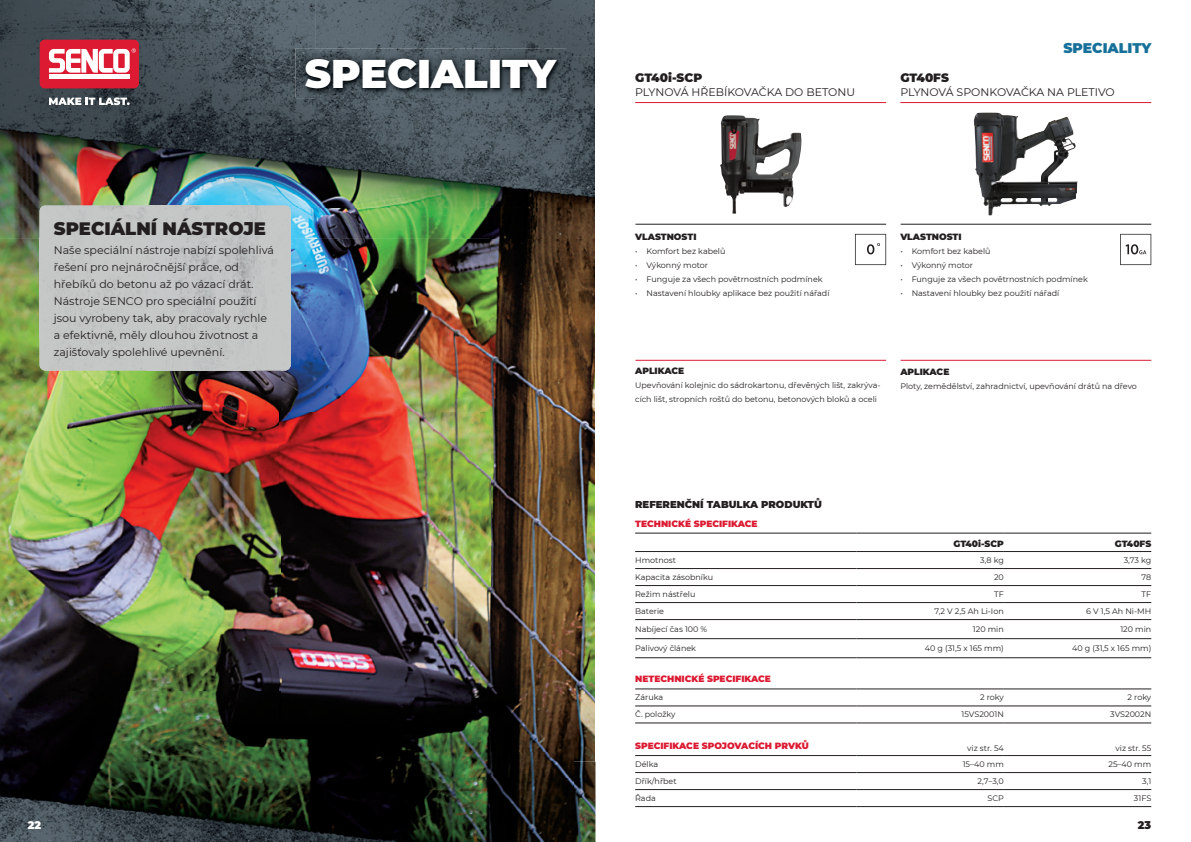
<style>
.page{position:relative;width:1191px;height:842px;background:#fff}
.page>*{position:absolute;margin:0;border:0;box-sizing:border-box;transform-origin:0 0}
.t1{font:900 40px "Montserrat";color:#fff}
.t2{font:900 18px "Montserrat";color:#231f20}
.t3{font:900 14px "Montserrat";color:#16709a}
.t4{font:900 12px "Montserrat";color:#231f20}
.t5{font:11px/17px "Montserrat";color:#231f20}
.t6{font:900 11px "Montserrat";color:#231f20}
.t7{font:900 11px "Montserrat";color:#fff}
.t8{font:900 10px "Montserrat";color:#231f20}
.t9{font:900 9px "Montserrat";color:#dc1a32}
.t10{font:900 9px "Montserrat";color:#231f20}
.t11{font:8px/14px "Montserrat";color:#231f20}
</style>
<div class="page">
<img style="left:0;top:239px;width:70px;height:513px">
<img style="left:280px;top:239px;width:210px;height:513px">
<img style="left:490px;top:239px;width:105px;height:523px">
<img style="left:70px;top:370px;width:210px;height:382px">
<img style="left:0;top:113px;width:595px;height:126px">
<img style="left:0;top:0;width:315px;height:113px">
<img style="left:315px;top:0;width:280px;height:56px">
<img style="left:561px;top:56px;width:34px;height:57px">
<img style="left:315px;top:98px;width:246px;height:15px">
<img style="left:0;top:752px;width:573px;height:26px">
<img style="left:573px;top:762px;width:22px;height:80px">
<img style="left:0;top:778px;width:582px;height:64px">
<div style="left:40px;top:206px;width:251px;height:164px;background:#c5c6c6"></div>
<hr style="left:900px;top:224px;width:251px;height:1px;background:#231f20">
<hr style="left:635px;top:224px;width:251px;height:1px;background:#231f20">
<hr style="left:900px;top:360px;width:251px;height:1px;background:#dc1a32">
<hr style="left:635px;top:360px;width:251px;height:1px;background:#dc1a32">
<hr style="left:635px;top:102px;width:251px;height:1px;background:#dc1a32">
<hr style="left:900px;top:102px;width:251px;height:1px;background:#dc1a32">
<img style="left:720px;top:115px;width:69px;height:99px">
<img style="left:973px;top:113px;width:104px;height:102px">
<svg style="left:1120px;top:234px;width:31px;height:31px"></svg>
<svg style="left:855px;top:234px;width:31px;height:31px"></svg>
<div style="left:40px;top:40px;width:99px;height:48px;background:#dc1a32;border-radius:5px"></div>
<div style="left:49px;top:74px;width:81px;height:5px;background:#fff"></div>
<svg style="left:49px;top:48px;width:87px;height:25px"></svg>
<svg style="left:49px;top:97px;width:81px;height:8px"></svg>
<img style="left:296px;top:48px;width:270px;height:50px">
<img style="left:304px;top:58px;width:257px;height:36px">
<hr style="left:635px;top:533px;width:221px;height:1px;background:#231f20">
<hr style="left:856px;top:533px;width:147px;height:1px;background:#231f20">
<hr style="left:1003px;top:533px;width:148px;height:1px;background:#231f20">
<hr style="left:635px;top:551px;width:221px;height:1px;background:#231f20">
<hr style="left:856px;top:551px;width:147px;height:1px;background:#231f20">
<hr style="left:1003px;top:551px;width:148px;height:1px;background:#231f20">
<hr style="left:635px;top:568px;width:221px;height:1px;background:#231f20">
<hr style="left:856px;top:568px;width:147px;height:1px;background:#231f20">
<hr style="left:1003px;top:568px;width:148px;height:1px;background:#231f20">
<hr style="left:635px;top:585px;width:221px;height:1px;background:#231f20">
<hr style="left:856px;top:585px;width:147px;height:1px;background:#231f20">
<hr style="left:1003px;top:585px;width:148px;height:1px;background:#231f20">
<hr style="left:635px;top:602px;width:221px;height:1px;background:#231f20">
<hr style="left:856px;top:602px;width:147px;height:1px;background:#231f20">
<hr style="left:1003px;top:602px;width:148px;height:1px;background:#231f20">
<hr style="left:635px;top:619px;width:221px;height:1px;background:#231f20">
<hr style="left:856px;top:619px;width:147px;height:1px;background:#231f20">
<hr style="left:1003px;top:619px;width:148px;height:1px;background:#231f20">
<hr style="left:635px;top:638px;width:221px;height:1px;background:#231f20">
<hr style="left:856px;top:638px;width:147px;height:1px;background:#231f20">
<hr style="left:1003px;top:638px;width:148px;height:1px;background:#231f20">
<hr style="left:635px;top:657px;width:221px;height:1px;background:#231f20">
<hr style="left:856px;top:657px;width:147px;height:1px;background:#231f20">
<hr style="left:1003px;top:657px;width:148px;height:1px;background:#231f20">
<hr style="left:635px;top:722px;width:221px;height:1px;background:#231f20">
<hr style="left:856px;top:722px;width:147px;height:1px;background:#231f20">
<hr style="left:1003px;top:722px;width:148px;height:1px;background:#231f20">
<hr style="left:635px;top:688px;width:221px;height:1px;background:#231f20">
<hr style="left:856px;top:688px;width:147px;height:1px;background:#231f20">
<hr style="left:1003px;top:688px;width:148px;height:1px;background:#231f20">
<hr style="left:635px;top:705px;width:221px;height:1px;background:#231f20">
<hr style="left:856px;top:705px;width:147px;height:1px;background:#231f20">
<hr style="left:1003px;top:705px;width:148px;height:1px;background:#231f20">
<hr style="left:635px;top:755px;width:221px;height:1px;background:#231f20">
<hr style="left:856px;top:755px;width:147px;height:1px;background:#231f20">
<hr style="left:1003px;top:755px;width:148px;height:1px;background:#231f20">
<hr style="left:635px;top:772px;width:221px;height:1px;background:#231f20">
<hr style="left:856px;top:772px;width:147px;height:1px;background:#231f20">
<hr style="left:1003px;top:772px;width:148px;height:1px;background:#231f20">
<hr style="left:635px;top:789px;width:221px;height:1px;background:#231f20">
<hr style="left:856px;top:789px;width:147px;height:1px;background:#231f20">
<hr style="left:1003px;top:789px;width:148px;height:1px;background:#231f20">
<hr style="left:635px;top:806px;width:221px;height:1px;background:#231f20">
<hr style="left:856px;top:806px;width:147px;height:1px;background:#231f20">
<hr style="left:1003px;top:806px;width:148px;height:1px;background:#231f20">
<h1 class="t1" style="left:305px;top:43px;width:252px">SPECIALITY</h1>
<h2 class="t2" style="left:54px;top:215px;width:213px">SPECIÁLNÍ NÁSTROJE</h2>
<p class="t5" style="left:54px;top:241px;width:221px">Naše speciální nástroje nabízí spolehlivá řešení pro nejnáročnější práce, od hřebíků do betonu až po vázací drát.<br>Nástroje SENCO pro speciální použití jsou vyrobeny tak, aby pracovaly rychle a efektivně, měly dlouhou životnost a zajišťovaly spolehlivé upevnění.</p>
<h3 class="t7" style="left:28px;top:817px;width:15px">22</h3>
<h3 class="t4" style="left:635px;top:69px;width:69px">GT40i-SCP</h3>
<h3 class="t5" style="left:635px;top:83px;width:221px">PLYNOVÁ HŘEBÍKOVAČKA DO BETONU</h3>
<h3 class="t3" style="left:1063px;top:38px;width:89px">SPECIALITY</h3>
<h3 class="t4" style="left:900px;top:69px;width:50px">GT40FS</h3>
<h3 class="t5" style="left:900px;top:83px;width:216px">PLYNOVÁ SPONKOVAČKA NA PLETIVO</h3>
<p class="t10" style="left:635px;top:230px;width:63px">VLASTNOSTI</p>
<p class="t11" style="left:635px;top:243px;width:92px">• Komfort bez kabelů</p>
<p class="t11" style="left:635px;top:257px;width:74px">• Výkonný motor</p>
<p class="t11" style="left:635px;top:271px;width:189px">• Funguje za všech povětrnostních podmínek</p>
<p class="t11" style="left:635px;top:285px;width:196px">• Nastavení hloubky aplikace bez použití nářadí</p>
<p class="t10" style="left:900px;top:230px;width:63px">VLASTNOSTI</p>
<p class="t11" style="left:900px;top:244px;width:92px">• Komfort bez kabelů</p>
<p class="t11" style="left:900px;top:258px;width:74px">• Výkonný motor</p>
<p class="t11" style="left:900px;top:272px;width:189px">• Funguje za všech povětrnostních podmínek</p>
<p class="t11" style="left:900px;top:286px;width:161px">• Nastavení hloubky bez použití nářadí</p>
<p class="t10" style="left:635px;top:364px;width:51px">APLIKACE</p>
<p class="t11" style="left:635px;top:378px;width:247px">Upevňování kolejnic do sádrokartonu, dřevěných lišt, zakrýva&shy;cích lišt, stropních roštů do betonu, betonových bloků a oceli</p>
<p class="t10" style="left:900px;top:365px;width:51px">APLIKACE</p>
<p class="t11" style="left:900px;top:379px;width:238px">Ploty, zemědělství, zahradnictví, upevňování drátů na dřevo</p>
<p class="t8" style="left:635px;top:497px;width:188px">REFERENČNÍ TABULKA PRODUKTŮ</p>
<p class="t9" style="left:635px;top:517px;width:124px">TECHNICKÉ SPECIFIKACE</p>
<p class="t10" style="left:953px;top:537px;width:52px">GT40i-SCP</p>
<p class="t10" style="left:1114px;top:537px;width:38px">GT40FS</p>
<p class="t11" style="left:635px;top:553px;width:42px">Hmotnost</p>
<p class="t11" style="left:980px;top:553px;width:25px">3,8 kg</p>
<p class="t11" style="left:1123px;top:553px;width:29px">3,73 kg</p>
<p class="t11" style="left:635px;top:570px;width:79px">Kapacita zásobníku</p>
<p class="t11" style="left:994px;top:570px;width:11px">20</p>
<p class="t11" style="left:1141px;top:570px;width:11px">78</p>
<p class="t11" style="left:635px;top:587px;width:62px">Režim nástřelu</p>
<p class="t11" style="left:994px;top:587px;width:11px">TF</p>
<p class="t11" style="left:1141px;top:587px;width:11px">TF</p>
<p class="t11" style="left:635px;top:604px;width:30px">Baterie</p>
<p class="t11" style="left:934px;top:604px;width:71px">7,2 V 2,5 Ah Li-Ion</p>
<p class="t11" style="left:1086px;top:604px;width:66px">6 V 1,5 Ah Ni-MH</p>
<p class="t11" style="left:635px;top:622px;width:74px">Nabíjecí čas 100 %</p>
<p class="t11" style="left:973px;top:622px;width:32px">120 min</p>
<p class="t11" style="left:1120px;top:622px;width:32px">120 min</p>
<p class="t11" style="left:635px;top:641px;width:62px">Palivový článek</p>
<p class="t11" style="left:924px;top:641px;width:80px">40 g (31,5 x 165 mm)</p>
<p class="t11" style="left:1072px;top:641px;width:80px">40 g (31,5 x 165 mm)</p>
<p class="t9" style="left:635px;top:672px;width:137px">NETECHNICKÉ SPECIFIKACE</p>
<p class="t11" style="left:635px;top:690px;width:29px">Záruka</p>
<p class="t11" style="left:980px;top:690px;width:25px">2 roky</p>
<p class="t11" style="left:1127px;top:690px;width:25px">2 roky</p>
<p class="t11" style="left:635px;top:707px;width:42px">Č. položky</p>
<p class="t11" style="left:961px;top:707px;width:44px">15VS2001N</p>
<p class="t11" style="left:1110px;top:707px;width:42px">3VS2002N</p>
<p class="t9" style="left:635px;top:739px;width:175px">SPECIFIKACE SPOJOVACÍCH PRVKŮ</p>
<p class="t11" style="left:967px;top:741px;width:38px">viz str. 54</p>
<p class="t11" style="left:1115px;top:741px;width:37px">viz str. 55</p>
<p class="t11" style="left:635px;top:757px;width:25px">Délka</p>
<p class="t11" style="left:962px;top:757px;width:43px">15–40 mm</p>
<p class="t11" style="left:1108px;top:757px;width:44px">25–40 mm</p>
<p class="t11" style="left:635px;top:774px;width:43px">Dřík/hřbet</p>
<p class="t11" style="left:977px;top:774px;width:28px">2,7–3,0</p>
<p class="t11" style="left:1142px;top:774px;width:10px">3,1</p>
<p class="t11" style="left:635px;top:791px;width:22px">Řada</p>
<p class="t11" style="left:987px;top:791px;width:18px">SCP</p>
<p class="t11" style="left:1134px;top:791px;width:19px">31FS</p>
<h3 class="t6" style="left:1138px;top:816px;width:15px">23</h3>
</div>
